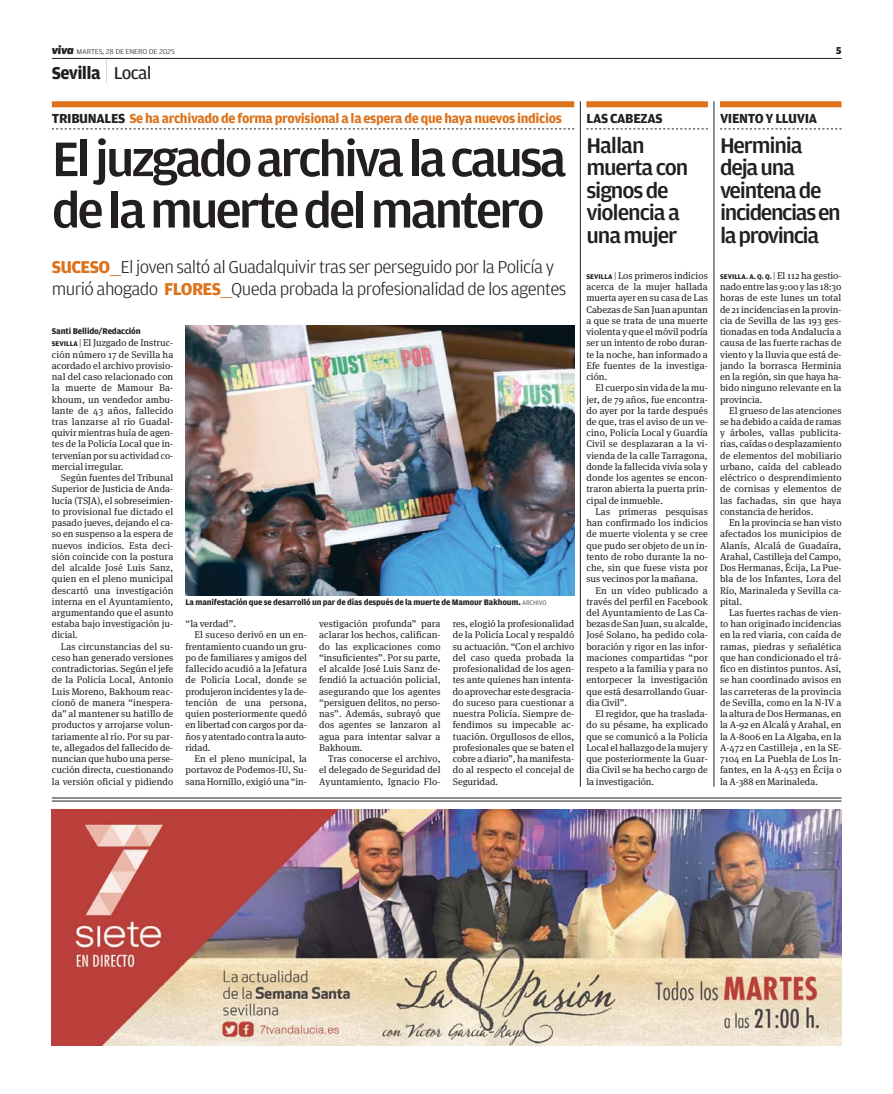
<style>
.page{position:relative;width:893px;height:1094px;background:#fff}
.page>*{position:absolute;margin:0;border:0;box-sizing:border-box;transform-origin:0 0}
.t1{font:500 51.45px/51.4px "Amplitude";letter-spacing:-.06em;color:#231f20;scale:1.05 1}
.t2{font:500 22.5px/22.5px "Amplitude";letter-spacing:-.055em;color:#231f20;scale:1.05 1}
.t3{font:300 18.15px/22.2px "Amplitude";letter-spacing:-.035em;color:#231f20;scale:1.05 1}
.t4{font:700 18.15px "Amplitude";letter-spacing:-.035em;color:#231f20}
.t5{font:700 13.95px "Amplitude";letter-spacing:-.025em;color:#dc721c}
.t6{font:700 13.95px "Amplitude";letter-spacing:-.025em;color:#231f20}
.t7{font:900 10.65px "Amplitude";color:#231f20}
.t8{font:9.75px/11.2px "Meta Serif OT";letter-spacing:.005em;color:#231f20;text-align:justify}
.t9{font:700 8.85px "Amplitude";letter-spacing:-.015em;color:#231f20}
.t10{font:700 8.55px "Amplitude";letter-spacing:-.015em;color:#231f20}
.t11{font:300 7.5px "Amplitude";letter-spacing:-.01em;color:#231f20;scale:1.1 1}
.t12{font:700 7.35px "Amplitude";color:#231f20}
.s1{font-family:"Apex New";font-weight:800;font-style:italic;font-size:11.85px}
.s2{font-family:"Apex New";font-weight:100;font-size:24.6px}
.s3{font-weight:400}
.s4{color:#231f20}
.s5{font-weight:700;color:#dc721c}
.s6{color:#dc721c}
.s7{font-family:"Amplitude";font-weight:700;font-size:7.35px}
.s8{font-family:"Amplitude";font-weight:300}
.s9{font-weight:300;font-size:6.9px}
.s10{font-weight:300;font-size:9.75px}
.s11{font-family:"Meta Serif OT";font-weight:400;font-size:9.75px}
</style>
<div class="page">
<hr style="left:52px;top:58px;width:789px;height:1px;background:#231f20">
<hr style="left:580px;top:101px;width:1px;height:685px;background:#231f20">
<hr style="left:713px;top:101px;width:1px;height:685px;background:#231f20">
<div style="left:720px;top:101px;width:121px;height:6px;background:#dc721c"></div>
<svg style="left:720px;top:129px;width:121px;height:1px"></svg>
<div style="left:586px;top:101px;width:121px;height:6px;background:#dc721c"></div>
<svg style="left:586px;top:129px;width:121px;height:1px"></svg>
<hr style="left:52px;top:797px;width:789px;height:1px;background:#231f20">
<hr style="left:52px;top:800px;width:789px;height:1px;background:#231f20">
<img style="left:52px;top:809px;width:789px;height:236px">
<div style="left:52px;top:101px;width:522px;height:6px;background:#dc721c"></div>
<svg style="left:52px;top:129px;width:522px;height:1px"></svg>
<img style="left:185px;top:326px;width:389px;height:269px">
<p class="t11" style="left:52px;top:49px;width:113px"><span class="s1">viva</span> MARTES, 28 DE ENERO DE 2025</p>
<p class="t7" style="left:836px;top:46px;width:7px">5</p>
<h3 class="t4" style="left:52px;top:66px;width:101px">Sevilla <span class="s2">|</span> <span class="s3">Local</span></h3>
<h3 class="t5" style="left:52px;top:113px;width:511px"><span class="s4">TRIBUNALES</span> Se ha archivado de forma provisional a la espera de que haya nuevos indicios</h3>
<h1 class="t1" style="left:52px;top:137px;width:492px">El juzgado archiva la causa de la muerte del mantero</h1>
<h3 class="t3" style="left:52px;top:257px;width:491px"><span class="s5">SUCESO</span><span class="s6">___</span>El joven saltó al Guadalquivir tras ser perseguido por la Policía y murió ahogado <span class="s5">FLORES</span><span class="s6">___</span>Queda probada la profesionalidad de los agentes</h3>
<p class="t9" style="left:52px;top:328px;width:90px">Santi Bellido/Redacción</p>
<p class="t8" style="left:52px;top:338px;width:123px"><span class="s7">SEVILLA</span> <span class="s8">|</span> El Juzgado de Instruc&shy;ción número 17 de Sevilla ha acordado el archivo provisio&shy;nal del caso relacionado con la muerte de Mamour Ba&shy;khoum, un vendedor ambu&shy;lante de 43 años, fallecido tras lanzarse al río Guadal&shy;quivir mientras huía de agen&shy;tes de la Policía Local que in&shy;tervenían por su actividad co&shy;mercial irregular.</p>
<p class="t8" style="left:52px;top:472px;width:123px;text-indent:9px">Según fuentes del Tribunal Superior de Justicia de Anda&shy;lucía (TSJA), el sobreseimien&shy;to provisional fue dictado el pasado jueves, dejando el ca&shy;so en suspenso a la espera de nuevos indicios. Esta deci&shy;sión coincide con la postura del alcalde José Luis Sanz, quien en el pleno municipal descartó una investigación interna en el Ayuntamiento, argumentando que el asunto estaba bajo investigación ju&shy;dicial.</p>
<p class="t8" style="left:52px;top:641px;width:123px;text-indent:9px">Las circunstancias del su&shy;ceso han generado versiones contradictorias. Según el jefe de la Policía Local, Antonio Luis Moreno, Bakhoum reac&shy;cionó de manera “inespera&shy;da” al mantener su hatillo de productos y arrojarse volun&shy;tariamente al río. Por su par&shy;te, allegados del fallecido de&shy;nuncian que hubo una perse&shy;cución directa, cuestionando la versión oficial y pidiendo</p>
<p class="t10" style="left:185px;top:598px;width:362px">La manifestación que se desarrolló un par de días después de la muerte de Mamour Bakhoum. <span class="s9">ARCHIVO</span></p>
<p class="t8" style="left:185px;top:618px;width:52px">“la verdad”.</p>
<p class="t8" style="left:194px;top:630px;width:114px">El suceso derivó en un en-</p>
<p class="t8" style="left:185px;top:641px;width:123px">frentamiento cuando un gru-</p>
<p class="t8" style="left:185px;top:652px;width:123px">po de familiares y amigos del</p>
<p class="t8" style="left:185px;top:663px;width:123px">fallecido acudió a la Jefatura</p>
<p class="t8" style="left:185px;top:675px;width:123px">de Policía Local, donde se</p>
<p class="t8" style="left:185px;top:686px;width:123px">produjeron incidentes y la de-</p>
<p class="t8" style="left:185px;top:697px;width:123px">tención de una persona,</p>
<p class="t8" style="left:185px;top:708px;width:123px">quien posteriormente quedó</p>
<p class="t8" style="left:185px;top:720px;width:123px">en libertad con cargos por da-</p>
<p class="t8" style="left:185px;top:731px;width:123px">ños y atentado contra la auto-</p>
<p class="t8" style="left:185px;top:742px;width:27px">ridad.</p>
<p class="t8" style="left:194px;top:753px;width:114px">En el pleno municipal, la</p>
<p class="t8" style="left:185px;top:764px;width:123px">portavoz de Podemos-IU, Su-</p>
<p class="t8" style="left:185px;top:776px;width:123px">sana Hornillo, exigió una “in-</p>
<p class="t8" style="left:319px;top:618px;width:123px">vestigación profunda” para aclarar los hechos, califican&shy;do las explicaciones como “insuficientes”. Por su parte, el alcalde José Luis Sanz de&shy;fendió la actuación policial, asegurando que los agentes “persiguen delitos, no perso&shy;nas”. Además, subrayó que dos agentes se lanzaron al agua para intentar salvar a Bakhoum.</p>
<p class="t8" style="left:319px;top:753px;width:123px;text-indent:9px">Tras conocerse el archivo, el delegado de Seguridad del Ayuntamiento, Ignacio Flo-</p>
<p class="t8" style="left:453px;top:618px;width:123px">res, elogió la profesionalidad de la Policía Local y respaldó su actuación. “Con el archivo del caso queda probada la profesionalidad de los agen&shy;tes ante quienes han intenta&shy;do aprovechar este desgracia&shy;do suceso para cuestionar a nuestra Policía. Siempre de&shy;fendimos su impecable ac&shy;tuación. Orgullosos de ellos, profesionales que se baten el cobre a diario”, ha manifesta&shy;do al respecto el concejal de Seguridad.</p>
<h3 class="t6" style="left:586px;top:113px;width:78px">LAS CABEZAS</h3>
<h2 class="t2" style="left:586px;top:136px;width:99px">Hallan muerta con signos de violencia a una mujer</h2>
<p class="t8" style="left:586px;top:270px;width:123px"><span class="s7">SEVILLA</span> <span class="s8">|</span> Los primeros indicios acerca de la mujer hallada muerta ayer en su casa de Las Cabezas de San Juan apuntan a que se trata de una muerte violenta y que el móvil podría ser un intento de robo duran&shy;te la noche, han informado a Efe fuentes de la investiga&shy;ción.</p>
<p class="t8" style="left:586px;top:383px;width:123px;text-indent:9px">El cuerpo sin vida de la mu&shy;jer, de 79 años, fue encontra&shy;do ayer por la tarde después de que, tras el aviso de un ve&shy;cino, Policía Local y Guardia Civil se desplazaran a la vi&shy;vienda de la calle Tarragona, donde la fallecida vivía sola y donde los agentes se encon&shy;traron abierta la puerta prin&shy;cipal de inmueble.</p>
<p class="t8" style="left:586px;top:506px;width:123px;text-indent:9px">Las primeras pesquisas han confirmado los indicios de muerte violenta y se cree que pudo ser objeto de un in&shy;tento de robo durante la no&shy;che, sin que fuese vista por sus vecinos por la mañana.</p>
<p class="t8" style="left:586px;top:585px;width:123px;text-indent:9px">En un vídeo publicado a través del perfil en Facebook del Ayuntamiento de Las Ca&shy;bezas de San Juan, su alcalde, José Solano, ha pedido cola&shy;boración y rigor en las infor&shy;maciones compartidas “por respeto a la familia y para no entorpecer la investigación que está desarrollando Guar&shy;dia Civil”.</p>
<p class="t8" style="left:586px;top:708px;width:123px;text-indent:9px">El regidor, que ha traslada&shy;do su pésame, ha explicado que se comunicó a la Policía Local el hallazgo de la mujer y que posteriormente la Guar&shy;dia Civil se ha hecho cargo de la investigación.</p>
<h3 class="t6" style="left:720px;top:113px;width:99px">VIENTO Y LLUVIA</h3>
<h2 class="t2" style="left:720px;top:136px;width:117px">Herminia deja una veintena de incidencias en la provincia</h2>
<p class="t12" style="left:720px;top:274px;width:123px">SEVILLA. A. Q. Q. <span class="s10">|</span> <span class="s11">El 112 ha gestio-</span></p>
<p class="t8" style="left:720px;top:281px;width:123px">nado entre las 9:00 y las 18:30 horas de este lunes un total de 21 incidencias en la provin&shy;cia de Sevilla de las 193 ges&shy;tionadas en toda Andalucía a causa de las fuerte rachas de viento y la lluvia que está de&shy;jando la borrasca Herminia en la región, sin que haya ha&shy;bido ninguno relevante en la provincia.</p>
<p class="t8" style="left:720px;top:405px;width:123px;text-indent:9px">El grueso de las atenciones se ha debido a caída de ramas y árboles, vallas publicita&shy;rias, caídas o desplazamiento de elementos del mobiliario urbano, caída del cableado eléctrico o desprendimiento de cornisas y elementos de las fachadas, sin que haya constancia de heridos.</p>
<p class="t8" style="left:720px;top:517px;width:123px;text-indent:9px">En la provincia se han visto afectados los municipios de Alanís, Alcalá de Guadaíra, Arahal, Castilleja del Campo, Dos Hermanas, Écija, La Pue&shy;bla de los Infantes, Lora del Río, Marinaleda y Sevilla ca&shy;pital.</p>
<p class="t8" style="left:720px;top:607px;width:123px;text-indent:9px">Las fuertes rachas de vien&shy;to han originado incidencias en la red viaria, con caída de ramas, piedras y señalética que han condicionado el trá&shy;fico en distintos puntos. Así, se han coordinado avisos en las carreteras de la provincia de Sevilla, como en la N-IV a la altura de Dos Hermanas, en la A-92 en Alcalá y Arahal, en la A-8006 en La Algaba, en la A-472 en Castilleja , en la SE-7104 en La Puebla de Los In&shy;fantes, en la A-453 en Écija o la A-388 en Marinaleda.</p>
</div>
